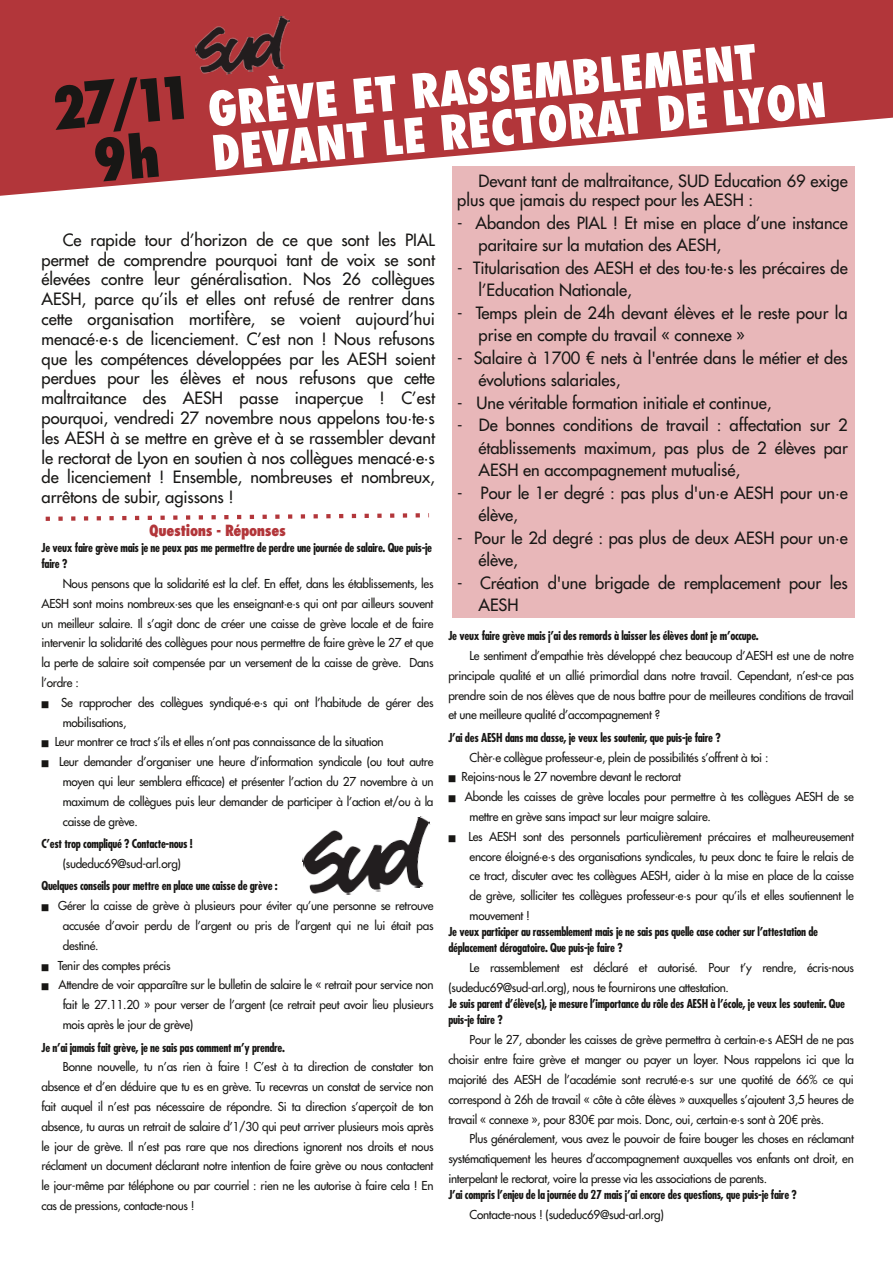
<style>
.page{position:relative;width:893px;height:1263px;background:#fff}
.page>*{position:absolute;margin:0;border:0;box-sizing:border-box;transform-origin:0 0}
.t1{font:800 condensed 57px "Futura Std";color:#181715}
.t2{font:800 condensed 46.5px "Futura Std";color:#fff}
.t3{font:500 16.5px/19.8px "Futura Std";letter-spacing:-.005em;color:#181715}
.t4{font:800 condensed 15px "Futura Std";letter-spacing:-.025em;color:#b2363a}
.t5{font:500 12px/19.8px "Futura Std";letter-spacing:-.025em;color:#181715;text-align:justify}
.t6{font:700 condensed 12px/16.2px "Futura Std";letter-spacing:-.03em;color:#181715}
</style>
<div class="page">
<div style="left:452px;top:166px;width:403px;height:451px;background:#e8b7b9"></div>
<svg style="left:0;top:0;width:893px;height:196px;fill:#b2363a"></svg>
<img style="left:194px;top:17px;width:99px;height:59px">
<img style="left:302px;top:816px;width:129px;height:79px">
<svg style="left:45px;top:513px;width:385px;height:8px"></svg>
<div style="left:94px;top:131px;width:65px;height:51px;background:#b2363a"></div>
<h2 class="t2" style="left:206px;top:89px;width:552px;rotate:-5deg">GRÈVE ET RASSEMBLEMENT</h2>
<h1 class="t1" style="left:49px;top:83px;width:142px;rotate:-5deg">27/11</h1>
<h2 class="t2" style="left:210px;top:132px;width:618px;rotate:-5deg">DEVANT LE RECTORAT DE LYON</h2>
<h3 class="t3" style="left:457px;top:171px;width:392px;text-indent:21px">Devant tant de maltraitance, SUD Education 69 exige plus que jamais du respect pour les AESH :</h3>
<h3 class="t3" style="left:479px;top:212px;width:371px;line-height:22.5px;text-indent:-21px">- Abandon des PIAL ! Et mise en place d’une instance paritaire sur la mutation des AESH,</h3>
<h3 class="t3" style="left:479px;top:257px;width:371px;line-height:22.5px;text-indent:-21px">- Titularisation des AESH et des tou·te·s les précaires de l’Education Nationale,</h3>
<h3 class="t3" style="left:479px;top:302px;width:371px;line-height:22.5px;text-indent:-21px">- Temps plein de 24h devant élèves et le reste pour la prise en compte du travail « connexe »</h3>
<h3 class="t3" style="left:479px;top:347px;width:371px;line-height:22.5px;text-indent:-21px">- Salaire à 1700 € nets à l'entrée dans le métier et des évolutions salariales,</h3>
<h3 class="t3" style="left:457px;top:394px;width:316px">- Une véritable formation initiale et continue,</h3>
<h3 class="t3" style="left:479px;top:415px;width:371px;line-height:22.5px;text-align:justify;text-indent:-21px">- De bonnes conditions de travail : affectation sur 2 établissements maximum, pas plus de 2 élèves par AESH en accompagnement mutualisé,</h3>
<h3 class="t3" style="left:479px;top:482px;width:371px;line-height:22.5px;text-indent:-21px">- Pour le 1er degré : pas plus d'un·e AESH pour un·e élève,</h3>
<h3 class="t3" style="left:479px;top:527px;width:371px;line-height:22.5px;text-indent:-21px">- Pour le 2d degré : pas plus de deux AESH pour un·e élève,</h3>
<h3 class="t3" style="left:479px;top:572px;width:371px;line-height:22.5px;text-indent:-21px">- Création d'une brigade de remplacement pour les<br>AESH</h3>
<p class="t3" style="left:42px;top:230px;width:395px;text-align:justify;text-indent:21px">Ce rapide tour d’horizon de ce que sont les PIAL permet de comprendre pourquoi tant de voix se sont élevées contre leur généralisation. Nos 26 collègues AESH, parce qu’ils et elles ont refusé de rentrer dans cette organisation mortifère, se voient aujourd’hui menacé·e·s de licenciement. C’est non ! Nous refusons que les compétences développées par les AESH soient perdues pour les élèves et nous refusons que cette maltraitance des AESH passe inaperçue ! C’est pourquoi, vendredi 27 novembre nous appelons tou·te·s les AESH à se mettre en grève et à se rassembler devant le rectorat de Lyon en soutien à nos collègues menacé·e·s de licenciement ! Ensemble, nombreuses et nombreux, arrêtons de subir, agissons !</p>
<p class="t4" style="left:149px;top:523px;width:138px">Questions - Réponses</p>
<p class="t6" style="left:42px;top:540px;width:392px">Je veux faire grève mais je ne peux pas me permettre de perdre une journée de salaire. Que puis-je faire ?</p>
<p class="t5" style="left:42px;top:574px;width:393px;text-indent:21px">Nous pensons que la solidarité est la clef. En effet, dans les établissements, les AESH sont moins nombreux·ses que les enseignant·e·s qui ont par ailleurs souvent un meilleur salaire. Il s’agit donc de créer une caisse de grève locale et de faire intervenir la solidarité des collègues pour nous permettre de faire grève le 27 et que la perte de salaire soit compensée par un versement de la caisse de grève. Dans l’ordre :</p>
<p class="t5" style="left:63px;top:693px;width:372px;text-indent:-21px">■ Se rapprocher des collègues syndiqué·e·s qui ont l’habitude de gérer des mobilisations,</p>
<p class="t5" style="left:42px;top:732px;width:344px">■ Leur montrer ce tract s’ils et elles n’ont pas connaissance de la situation</p>
<p class="t5" style="left:63px;top:752px;width:372px;text-indent:-21px">■ Leur demander d’organiser une heure d’information syndicale (ou tout autre moyen qui leur semblera efficace) et présenter l’action du 27 novembre à un maximum de collègues puis leur demander de participer à l’action et/ou à la caisse de grève.</p>
<p class="t6" style="left:42px;top:836px;width:153px">C’est trop compliqué ? Contacte-nous !</p>
<p class="t5" style="left:63px;top:854px;width:120px">(sudeduc69@sud-arl.org)</p>
<p class="t6" style="left:42px;top:878px;width:238px">Quelques conseils pour mettre en place une caisse de grève :</p>
<p class="t5" style="left:63px;top:896px;width:372px;text-indent:-21px">■ Gérer la caisse de grève à plusieurs pour éviter qu’une personne se retrouve accusée d’avoir perdu de l’argent ou pris de l’argent qui ne lui était pas destiné.</p>
<p class="t5" style="left:42px;top:956px;width:131px">■ Tenir des comptes précis</p>
<p class="t5" style="left:63px;top:975px;width:372px;text-indent:-21px">■ Attendre de voir apparaître sur le bulletin de salaire le « retrait pour service non fait le 27.11.20 » pour verser de l’argent (ce retrait peut avoir lieu plusieurs mois après le jour de grève)</p>
<p class="t6" style="left:42px;top:1039px;width:245px">Je n’ai jamais fait grève, je ne sais pas comment m’y prendre.</p>
<p class="t5" style="left:42px;top:1057px;width:393px;text-indent:21px">Bonne nouvelle, tu n’as rien à faire ! C’est à ta direction de constater ton absence et d’en déduire que tu es en grève. Tu recevras un constat de service non fait auquel il n’est pas nécessaire de répondre. Si ta direction s’aperçoit de ton absence, tu auras un retrait de salaire d’1/30 qui peut arriver plusieurs mois après le jour de grève. Il n’est pas rare que nos directions ignorent nos droits et nous réclament un document déclarant notre intention de faire grève ou nous contactent le jour-même par téléphone ou par courriel : rien ne les autorise à faire cela ! En cas de pressions, contacte-nous !</p>
<p class="t6" style="left:448px;top:628px;width:312px">Je veux faire grève mais j’ai des remords à laisser les élèves dont je m’occupe.</p>
<p class="t5" style="left:448px;top:646px;width:407px;text-indent:21px">Le sentiment d’empathie très développé chez beaucoup d’AESH est une de notre principale qualité et un allié primordial dans notre travail. Cependant, n’est-ce pas prendre soin de nos élèves que de nous battre pour de meilleures conditions de travail et une meilleure qualité d’accompagnement ?</p>
<p class="t6" style="left:448px;top:730px;width:274px">J’ai des AESH dans ma classe, je veux les soutenir, que puis-je faire ?</p>
<p class="t5" style="left:470px;top:748px;width:300px">Chèr·e collègue professeur·e, plein de possibilités s’offrent à toi :</p>
<p class="t5" style="left:448px;top:768px;width:234px">■ Rejoins-nous le 27 novembre devant le rectorat</p>
<p class="t5" style="left:470px;top:787px;width:386px;text-indent:-21px">■ Abonde les caisses de grève locales pour permettre à tes collègues AESH de se mettre en grève sans impact sur leur maigre salaire.</p>
<p class="t5" style="left:470px;top:827px;width:386px;text-indent:-21px">■ Les AESH sont des personnels particulièrement précaires et malheureusement encore éloigné·e·s des organisations syndicales, tu peux donc te faire le relais de ce tract, discuter avec tes collègues AESH, aider à la mise en place de la caisse de grève, solliciter tes collègues professeur·e·s pour qu’ils et elles soutiennent le mouvement !</p>
<p class="t6" style="left:448px;top:924px;width:371px">Je veux participer au rassemblement mais je ne sais pas quelle case cocher sur l’attestation de déplacement dérogatoire. Que puis-je faire ?</p>
<p class="t5" style="left:448px;top:958px;width:407px;text-indent:21px">Le rassemblement est déclaré et autorisé. Pour t’y rendre, écris-nous (sudeduc69@sud-arl.org), nous te fournirons une attestation.</p>
<p class="t6" style="left:448px;top:996px;width:398px">Je suis parent d’élève(s), je mesure l’importance du rôle des AESH à l’école, je veux les soutenir. Que puis-je faire ?</p>
<p class="t5" style="left:448px;top:1030px;width:407px;text-indent:21px">Pour le 27, abonder les caisses de grève permettra à certain·e·s AESH de ne pas choisir entre faire grève et manger ou payer un loyer. Nous rappelons ici que la majorité des AESH de l’académie sont recruté·e·s sur une quotité de 66% ce qui correspond à 26h de travail « côte à côte élèves » auxquelles s’ajoutent 3,5 heures de travail « connexe », pour 830€ par mois. Donc, oui, certain·e·s sont à 20€ près.</p>
<p class="t5" style="left:448px;top:1129px;width:407px;text-indent:21px">Plus généralement, vous avez le pouvoir de faire bouger les choses en réclamant systématiquement les heures d’accompagnement auxquelles vos enfants ont droit, en interpelant le rectorat, voire la presse via les associations de parents.</p>
<p class="t6" style="left:448px;top:1187px;width:350px">J’ai compris l’enjeu de la journée du 27 mais j’ai encore des questions, que puis-je faire ?</p>
<p class="t5" style="left:470px;top:1205px;width:196px">Contacte-nous ! (sudeduc69@sud-arl.org)</p>
</div>
